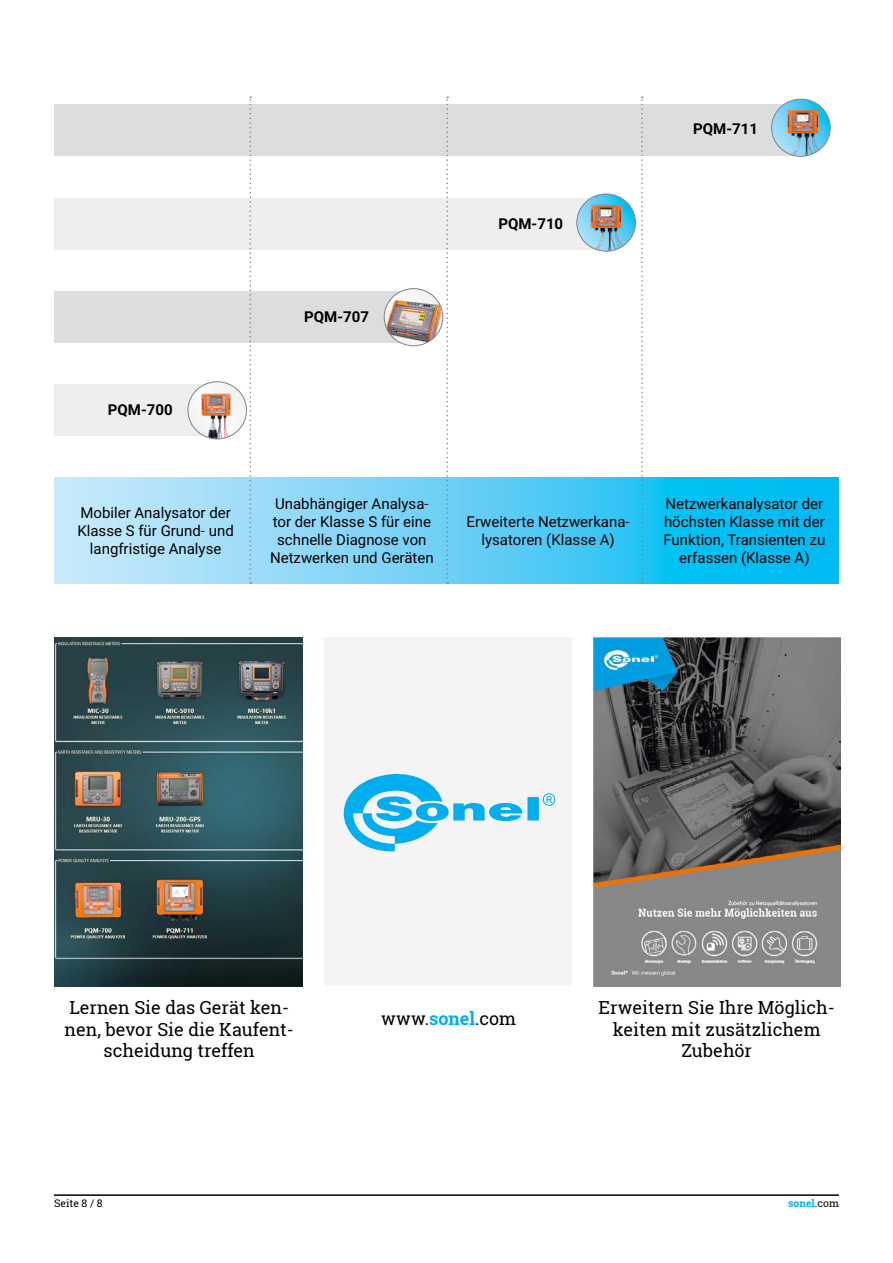
<style>
.page{position:relative;width:893px;height:1263px;background:#fff}
.page>*{position:absolute;margin:0;border:0;box-sizing:border-box;transform-origin:0 0}
.t1{font:18px/21.6px "Roboto Slab";color:#000;text-align:center}
.t2{font:15px/18px "Roboto";color:#000;text-align:center}
.t3{font:700 15px "Roboto";color:#000}
.t4{font:700 10.5px "Roboto Slab";color:#00aeef}
.t5{font:10.5px "Roboto Slab";color:#000}
.s1{font-weight:700;color:#00aeef}
.s2{font-weight:400;color:#000}
</style>
<div class="page">
<hr style="left:54px;top:1194px;width:785px;height:2px;background:#000">
<div style="left:54px;top:292px;width:370px;height:51px;background:#dcddde"></div>
<svg style="left:54px;top:478px;width:785px;height:106px;background:#5acef6"></svg>
<div style="left:54px;top:385px;width:173px;height:51px;background:#edeeee"></div>
<div style="left:54px;top:199px;width:552px;height:51px;background:#edeeee"></div>
<div style="left:54px;top:104px;width:748px;height:51px;background:#dcddde"></div>
<svg style="left:641px;top:97px;width:2px;height:487px"></svg>
<svg style="left:188px;top:97px;width:63px;height:487px"></svg>
<img style="left:192px;top:385px;width:51px;height:54px">
<div style="left:188px;top:381px;width:59px;height:58px;border:1px solid #808285;border-radius:50%"></div>
<svg style="left:384px;top:97px;width:64px;height:487px"></svg>
<img style="left:385px;top:299px;width:56px;height:45px">
<div style="left:384px;top:288px;width:59px;height:58px;border:1px solid #808285;border-radius:50%"></div>
<svg style="left:772px;top:99px;width:52px;height:57px"></svg>
<img style="left:773px;top:109px;width:57px;height:47px">
<div style="left:771px;top:99px;width:59px;height:58px;border:1px solid #808285;border-radius:50%"></div>
<svg style="left:577px;top:194px;width:51px;height:9px"></svg>
<img style="left:577px;top:203px;width:58px;height:47px">
<div style="left:576px;top:194px;width:60px;height:58px;border:1px solid #808285;border-radius:50%"></div>
<div style="left:324px;top:637px;width:248px;height:349px;background:#f4f4f5"></div>
<img style="left:593px;top:637px;width:247px;height:349px">
<img style="left:55px;top:637px;width:247px;height:349px">
<svg style="left:344px;top:773px;width:211px;height:78px"></svg>
<p class="t3" style="left:108px;top:399px;width:66px">PQM-700</p>
<p class="t3" style="left:304px;top:306px;width:66px">PQM-707</p>
<p class="t2" style="left:77px;top:503px;width:158px">Mobiler Analysator der<br>Klasse S für Grund- und langfristige Analyse</p>
<p class="t2" style="left:270px;top:494px;width:165px">Unabhängiger Analysa&shy;tor der Klasse S für eine schnelle Diagnose von<br>Netzwerken und Geräten</p>
<p class="t3" style="left:498px;top:213px;width:66px">PQM-710</p>
<p class="t2" style="left:467px;top:512px;width:165px">Erweiterte Netzwerkana&shy;lysatoren (Klasse A)</p>
<p class="t3" style="left:693px;top:118px;width:66px">PQM-711</p>
<p class="t2" style="left:663px;top:494px;width:163px">Netzwerkanalysator der höchsten Klasse mit der<br>Funktion, Transienten zu erfassen (Klasse A)</p>
<p class="t1" style="left:65px;top:996px;width:231px">Lernen Sie das Gerät ken&shy;nen, bevor Sie die Kaufent&shy;scheidung treffen</p>
<p class="t1" style="left:381px;top:1007px;width:137px">www.<span class="s1">sonel</span>.com</p>
<p class="t1" style="left:599px;top:996px;width:238px">Erweitern Sie Ihre Möglich&shy;keiten mit zusätzlichem<br>Zubehör</p>
<p class="t5" style="left:54px;top:1196px;width:50px">Seite 8 / 8</p>
<p class="t4" style="left:788px;top:1196px;width:52px">sonel<span class="s2">.com</span></p>
</div>
